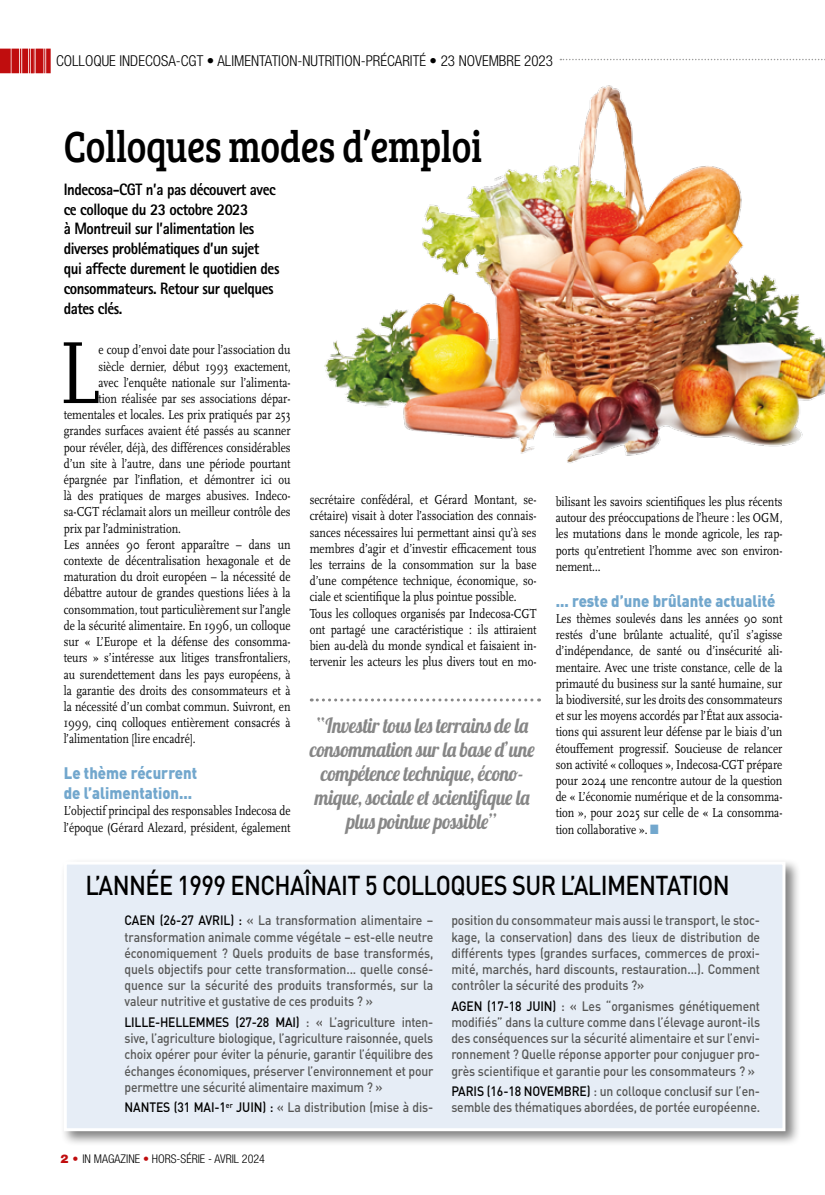
<style>
.page{position:relative;width:825px;height:1195px;background:#fff}
.page>*{position:absolute;margin:0;border:0;box-sizing:border-box;transform-origin:0 0}
.t1{font:91.95px "Scala";color:#000;scale:.83 1}
.t2{font:45px "Bree Serif";letter-spacing:-.01em;color:#000;scale:.83 1}
.t3{font:500 27px "DIN";letter-spacing:-.025em;color:#000;scale:.87 1}
.t4{font:21px/24px "Lobster 1.4";letter-spacing:.03em;color:#878787;text-align:center;scale:.9 1}
.t5{font:800 16.5px/19.8px "Rotis Sans Serif";letter-spacing:-.03em;color:#000;scale:.9 1}
.t6{font:900 16.5px/19.8px "DIN";color:#72a7cd;scale:.9 1}
.t7{font:300 condensed 15px "Helvetica Neue";color:#000}
.t8{font:13.5px/16.2px "Scala";color:#000;scale:.83 1}
.t9{font:500 13.5px/16.2px "DIN";letter-spacing:-.01em;color:#575756;text-align:justify;scale:.9 1}
.t10{font:300 condensed 12px "Helvetica Neue";color:#000}
.s1{color:#72a7cd}
.s2{color:#000}
.s3{font-weight:900;font-stretch:normal;color:#c00d0e}
.s4{color:#c00d0e}
</style>
<div class="page">
<div style="left:0;top:49px;width:11px;height:24px;background:#c00d0e"></div>
<div style="left:11px;top:49px;width:8px;height:24px;background:#c00d0e"></div>
<svg style="left:20px;top:49px;width:1px;height:24px"></svg>
<div style="left:22px;top:49px;width:6px;height:24px;background:#c00d0e"></div>
<svg style="left:29px;top:49px;width:7px;height:24px"></svg>
<div style="left:36px;top:49px;width:7px;height:24px;background:#c00d0e"></div>
<svg style="left:44px;top:49px;width:1px;height:24px"></svg>
<div style="left:46px;top:49px;width:5px;height:24px;background:#c00d0e"></div>
<div style="left:60px;top:857px;width:740px;height:290px;background:#000;opacity:.5"></div>
<div style="left:65px;top:863px;width:719px;height:267px;background:#e6edf6"></div>
<div style="left:64px;top:861px;width:721px;height:270px;border:3px solid #fff"></div>
<svg style="left:311px;top:698px;width:228px;height:3px"></svg>
<img style="left:324px;top:58px;width:501px;height:405px">
<p class="t7" style="left:56px;top:52px;width:498px">COLLOQUE INDECOSA-CGT • ALIMENTATION-NUTRITION-PRÉCARITÉ • 23 NOVEMBRE 2023</p>
<h2 class="t2" style="left:64px;top:121px;width:505px">Colloques modes d’emploi</h2>
<p class="t5" style="left:64px;top:179px;width:241px">Indecosa-CGT n’a pas découvert avec ce colloque du 23 octobre 2023<br>à Montreuil sur l’alimentation les diverses problématiques d’un sujet qui affecte durement le quotidien des consommateurs. Retour sur quelques dates clés.</p>
<h1 class="t1" style="left:59px;top:323px;width:50px">L</h1>
<p class="t8" style="left:98px;top:342px;width:233px">e coup d’envoi date pour l’association du</p>
<p class="t8" style="left:98px;top:358px;width:233px">siècle dernier, début 1993 exactement,</p>
<p class="t8" style="left:98px;top:375px;width:233px">avec l’enquête nationale sur l’alimenta-</p>
<p class="t8" style="left:98px;top:391px;width:233px">tion réalisée par ses associations dépar-</p>
<p class="t8" style="left:64px;top:407px;width:275px">tementales et locales. Les prix pratiqués par 253</p>
<p class="t8" style="left:64px;top:423px;width:275px">grandes surfaces avaient été passés au scanner</p>
<p class="t8" style="left:64px;top:439px;width:275px">pour révéler, déjà, des différences considérables</p>
<p class="t8" style="left:64px;top:456px;width:275px">d’un site à l’autre, dans une période pourtant</p>
<p class="t8" style="left:64px;top:472px;width:275px">épargnée par l’inflation, et démontrer ici ou</p>
<p class="t8" style="left:64px;top:488px;width:275px">là des pratiques de marges abusives. Indeco-</p>
<p class="t8" style="left:64px;top:504px;width:275px">sa-CGT réclamait alors un meilleur contrôle des</p>
<p class="t8" style="left:64px;top:520px;width:143px">prix par l’administration.</p>
<p class="t8" style="left:64px;top:537px;width:275px">Les années 90 feront apparaître – dans un</p>
<p class="t8" style="left:64px;top:553px;width:275px">contexte de décentralisation hexagonale et de</p>
<p class="t8" style="left:64px;top:569px;width:275px">maturation du droit européen – la nécessité de</p>
<p class="t8" style="left:64px;top:585px;width:275px">débattre autour de grandes questions liées à la</p>
<p class="t8" style="left:64px;top:601px;width:275px">consommation, tout particulièrement sur l’angle</p>
<p class="t8" style="left:64px;top:618px;width:275px">de la sécurité alimentaire. En 1996, un colloque</p>
<p class="t8" style="left:64px;top:634px;width:275px">sur « L’Europe et la défense des consomma-</p>
<p class="t8" style="left:64px;top:650px;width:275px">teurs » s’intéresse aux litiges transfrontaliers,</p>
<p class="t8" style="left:64px;top:666px;width:275px">au surendettement dans les pays européens, à</p>
<p class="t8" style="left:64px;top:682px;width:275px">la garantie des droits des consommateurs et à</p>
<p class="t8" style="left:64px;top:699px;width:275px">la nécessité d’un combat commun. Suivront, en</p>
<p class="t8" style="left:64px;top:715px;width:275px">1999, cinq colloques entièrement consacrés à</p>
<p class="t8" style="left:64px;top:731px;width:160px">l’alimentation [lire encadré].</p>
<p class="t6" style="left:64px;top:762px;width:150px">Le thème récurrent de l’alimentation...</p>
<p class="t8" style="left:64px;top:803px;width:275px">L’objectif principal des responsables Indecosa de l’époque (Gérard Alezard, président, également</p>
<p class="t8" style="left:310px;top:492px;width:275px">secrétaire confédéral, et Gérard Montant, se&shy;crétaire) visait à doter l’association des connais&shy;sances nécessaires lui permettant ainsi qu’à ses membres d’agir et d’investir efficacement tous les terrains de la consommation sur la base d’une compétence technique, économique, so&shy;ciale et scientifique la plus pointue possible.<br>Tous les colloques organisés par Indecosa-CGT ont partagé une caractéristique : ils attiraient bien au-delà du monde syndical et faisaient in&shy;tervenir les acteurs les plus divers tout en mo-</p>
<h3 class="t4" style="left:310px;top:713px;width:252px">“Investir tous les terrains de la consommation sur la base d’une compétence technique, écono&shy;mique, sociale et scientifique la plus pointue possible”</h3>
<p class="t8" style="left:556px;top:494px;width:275px;text-align:justify">bilisant les savoirs scientifiques les plus récents autour des préoccupations de l’heure : les OGM, les mutations dans le monde agricole, les rap&shy;ports qu’entretient l’homme avec son environ&shy;nement…</p>
<p class="t6" style="left:556px;top:590px;width:246px">... reste d’une brûlante actualité</p>
<p class="t8" style="left:556px;top:611px;width:275px;text-align:justify">Les thèmes soulevés dans les années 90 sont restés d’une brûlante actualité, qu’il s’agisse d’indépendance, de santé ou d’insécurité ali&shy;mentaire. Avec une triste constance, celle de la primauté du business sur la santé humaine, sur la biodiversité, sur les droits des consommateurs et sur les moyens accordés par l’État aux associa&shy;tions qui assurent leur défense par le biais d’un étouffement progressif. Soucieuse de relancer son activité « colloques », Indecosa-CGT prépare pour 2024 une rencontre autour de la question de « L’économie numérique et de la consomma&shy;tion », pour 2025 sur celle de « La consomma&shy;tion collaborative ». <span class="s1">■</span></p>
<h3 class="t3" style="left:85px;top:868px;width:742px">L’ANNÉE 1999 ENCHAÎNAIT 5 COLLOQUES SUR L’ALIMENTATION</h3>
<p class="t9" style="left:125px;top:912px;width:345px"><span class="s2">CAEN (26-27 AVRIL) :</span> « La transformation alimentaire – transformation animale comme végétale – est-elle neutre économiquement ? Quels produits de base transformés, quels objectifs pour cette transformation... quelle consé&shy;quence sur la sécurité des produits transformés, sur la valeur nutritive et gustative de ces produits ? »</p>
<p class="t9" style="left:125px;top:1013px;width:345px"><span class="s2">LILLE-HELLEMMES (27-28 MAI)</span> : « L’agriculture inten&shy;sive, l’agriculture biologique, l’agriculture raisonnée, quels choix opérer pour éviter la pénurie, garantir l’équilibre des échanges économiques, préserver l’environnement et pour permettre une sécurité alimentaire maximum ? »</p>
<p class="t9" style="left:125px;top:1099px;width:345px"><span class="s2">NANTES (31 MAI-1</span><sup>er</sup> <span class="s2">JUIN) :</span> « La distribution (mise à dis-</p>
<p class="t10" style="left:60px;top:1152px;width:206px"><span class="s3">2 •</span> IN MAGAZINE <span class="s4">•</span> HORS-SÉRIE - AVRIL 2024</p>
<p class="t9" style="left:451px;top:912px;width:345px">position du consommateur mais aussi le transport, le stoc&shy;kage, la conservation) dans des lieux de distribution de différents types (grandes surfaces, commerces de proxi&shy;mité, marchés, hard discounts, restauration...). Comment contrôler la sécurité des produits ?»</p>
<p class="t9" style="left:451px;top:997px;width:345px"><span class="s2">AGEN (17-18 JUIN)</span> : « Les “organismes génétiquement modifiés” dans la culture comme dans l’élevage auront-ils des conséquences sur la sécurité alimentaire et sur l’envi&shy;ronnement ? Quelle réponse apporter pour conjuguer pro&shy;grès scientifique et garantie pour les consommateurs ? »</p>
<p class="t9" style="left:451px;top:1082px;width:345px"><span class="s2">PARIS (16-18 NOVEMBRE)</span> : un colloque conclusif sur l’en&shy;semble des thématiques abordées, de portée européenne.</p>
</div>
